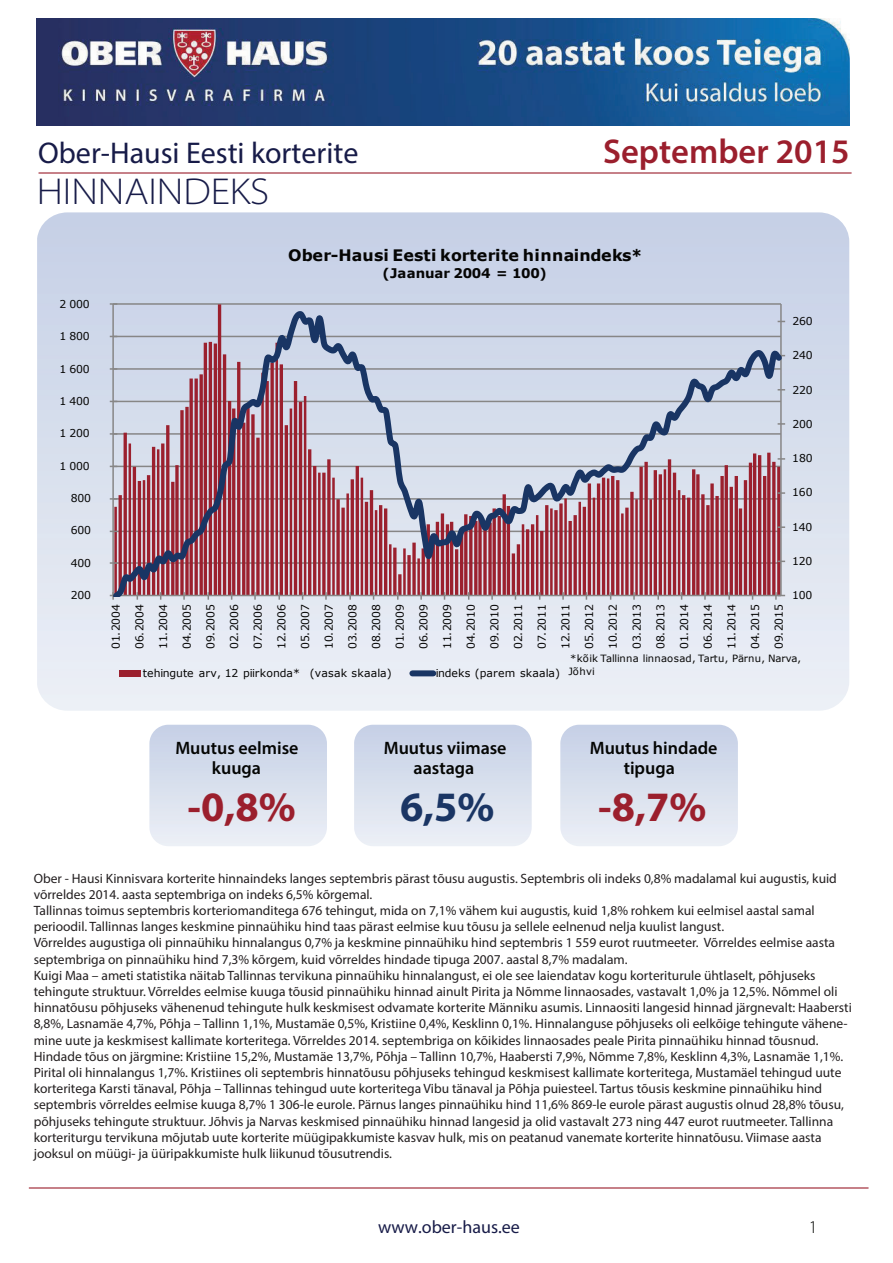
<style>
.page{position:relative;width:893px;height:1263px;background:#fff}
.page>*{position:absolute;margin:0;border:0;box-sizing:border-box;transform-origin:0 0}
.t1{font:700 42px "Myriad Pro";color:#9b1f2d}
.t2{font:700 42px "Myriad Pro";color:#1a3564}
.t3{font:300 semi-expanded 37.65px "Myriad Pro";color:#171b48}
.t4{font:600 34.5px "Myriad Pro";color:#9b1f2d}
.t5{font:30px "Myriad Pro";color:#171b48}
.t6{font:600 18px/20px "Myriad Pro";color:#040503;text-align:center}
.t7{font:18px "Myriad Pro";color:#171b48}
.t8{font:300 18px "Myriad Pro";color:#040503}
.t9{font:700 15.9px "Verdana";letter-spacing:.015em;color:#050504}
.t10{font:13.5px/16.2px "Myriad Pro";color:#231f20}
.t11{font:700 13.35px "Verdana";letter-spacing:-.025em;color:#050504}
.t12{font:10.8px/23.7px "Verdana";letter-spacing:-.02em;color:#050504;text-align:justify}
.t13{font:10.8px "Verdana";color:#050504}
.t14{font:10.8px "Verdana";letter-spacing:.015em;color:#050504}
.t15{font:10.05px/12.5px "Verdana";letter-spacing:-.01em;color:#050504}
</style>
<div class="page">
<hr style="left:29px;top:1187px;width:839px;height:2px;background:#9b1f2d">
<img style="left:37px;top:212px;width:812px;height:499px">
<img style="left:37px;top:18px;width:812px;height:108px">
<svg style="left:577px;top:724px;width:144px;height:1px"></svg>
<img style="left:560px;top:725px;width:178px;height:121px">
<svg style="left:166px;top:724px;width:144px;height:1px"></svg>
<img style="left:149px;top:725px;width:178px;height:121px">
<hr style="left:113px;top:303px;width:668px;height:2px;background:#878686">
<hr style="left:780px;top:304px;width:1px;height:292px;background:#878686">
<hr style="left:112px;top:304px;width:2px;height:292px;background:#878686">
<svg style="left:775px;top:592px;width:10px;height:8px"></svg>
<svg style="left:110px;top:592px;width:7px;height:8px"></svg>
<svg style="left:113px;top:307px;width:669px;height:290px;background:#b99eae"></svg>
<div style="left:119px;top:670px;width:22px;height:7px;background:#9b202e"></div>
<div style="left:412px;top:670px;width:21px;height:6px;background:#193564"></div>
<hr style="left:39px;top:172px;width:812px;height:2px;background:#9b1f2d">
<h3 class="t5" style="left:38px;top:134px;width:322px">Ober-Hausi Eesti korterite</h3>
<h2 class="t3" style="left:37px;top:170px;width:234px">HINNAINDEKS</h2>
<h3 class="t4" style="left:603px;top:129px;width:248px">September 2015</h3>
<p class="t12" style="left:60px;top:292px;width:32px">2 000</p>
<p class="t12" style="left:60px;top:324px;width:32px">1 800</p>
<p class="t12" style="left:59px;top:357px;width:32px">1 600</p>
<p class="t12" style="left:59px;top:389px;width:32px">1 400</p>
<p class="t12" style="left:59px;top:421px;width:32px">1 200</p>
<p class="t12" style="left:59px;top:454px;width:32px">1 000</p>
<p class="t12" style="left:71px;top:486px;width:22px">800</p>
<p class="t12" style="left:71px;top:519px;width:22px">600</p>
<p class="t12" style="left:71px;top:551px;width:22px">400</p>
<p class="t12" style="left:71px;top:583px;width:22px">200</p>
<p class="t9" style="left:288px;top:244px;width:356px">Ober-Hausi Eesti korterite hinnaindeks*</p>
<p class="t11" style="left:382px;top:263px;width:166px">(Jaanuar 2004 = 100)</p>
<p class="t12" style="left:792px;top:309px;width:22px">260</p>
<p class="t12" style="left:792px;top:343px;width:22px">240</p>
<p class="t12" style="left:792px;top:378px;width:22px">220</p>
<p class="t12" style="left:792px;top:412px;width:22px">200</p>
<p class="t12" style="left:792px;top:446px;width:22px">180</p>
<p class="t12" style="left:792px;top:481px;width:22px">160</p>
<p class="t12" style="left:792px;top:515px;width:22px">140</p>
<p class="t12" style="left:792px;top:549px;width:22px">120</p>
<p class="t12" style="left:104px;top:649px;width:46px;rotate:-90deg">01.2004<br>06.2004<br>11.2004<br>04.2005<br>09.2005<br>02.2006<br>07.2006<br>12.2006<br>05.2007<br>10.2007<br>03.2008<br>08.2008<br>01.2009<br>06.2009<br>11.2009<br>04.2010<br>09.2010<br>02.2011<br>07.2011<br>12.2011<br>05.2012<br>10.2012<br>03.2013<br>08.2013<br>01.2014<br>06.2014<br>11.2014<br>04.2015<br>09.2015</p>
<p class="t12" style="left:792px;top:583px;width:22px">100</p>
<p class="t13" style="left:143px;top:665px;width:250px">tehingute arv, 12 piirkonda* (vasak skaala)</p>
<p class="t14" style="left:435px;top:665px;width:126px">indeks (parem skaala)</p>
<p class="t15" style="left:568px;top:652px;width:234px">*kõik Tallinna linnaosad, Tartu, Pärnu, Narva,<br>Jõhvi</p>
<h3 class="t6" style="left:175px;top:738px;width:125px">Muutus eelmise kuuga</h3>
<h3 class="t6" style="left:384px;top:738px;width:124px">Muutus viimase aastaga</h3>
<h3 class="t6" style="left:589px;top:738px;width:129px">Muutus hindade tipuga</h3>
<h1 class="t1" style="left:188px;top:780px;width:110px">-0,8%</h1>
<h1 class="t2" style="left:400px;top:780px;width:96px">6,5%</h1>
<h1 class="t1" style="left:598px;top:780px;width:110px">-8,7%</h1>
<p class="t10" style="left:34px;top:870px;width:819px">Ober - Hausi Kinnisvara korterite hinnaindeks langes septembris pärast tõusu augustis. Septembris oli indeks 0,8% madalamal kui augustis, kuid võrreldes 2014. aasta septembriga on indeks 6,5% kõrgemal.<br>Tallinnas toimus septembris korteriomanditega 676 tehingut, mida on 7,1% vähem kui augustis, kuid 1,8% rohkem kui eelmisel aastal samal perioodil. Tallinnas langes keskmine pinnaühiku hind taas pärast eelmise kuu tõusu ja sellele eelnenud nelja kuulist langust.<br>Võrreldes augustiga oli pinnaühiku hinnalangus 0,7% ja keskmine pinnaühiku hind septembris 1 559 eurot ruutmeeter. Võrreldes eelmise aasta septembriga on pinnaühiku hind 7,3% kõrgem, kuid võrreldes hindade tipuga 2007. aastal 8,7% madalam.<br>Kuigi Maa – ameti statistika näitab Tallinnas tervikuna pinnaühiku hinnalangust, ei ole see laiendatav kogu korteriturule ühtlaselt, põhjuseks tehingute struktuur. Võrreldes eelmise kuuga tõusid pinnaühiku hinnad ainult Pirita ja Nõmme linnaosades, vastavalt 1,0% ja 12,5%. Nõmmel oli hinnatõusu põhjuseks vähenenud tehingute hulk keskmisest odvamate korterite Männiku asumis. Linnaositi langesid hinnad järgnevalt: Haabersti 8,8%, Lasnamäe 4,7%, Põhja – Tallinn 1,1%, Mustamäe 0,5%, Kristiine 0,4%, Kesklinn 0,1%. Hinnalanguse põhjuseks oli eelkõige tehingute vähene&shy;mine uute ja keskmisest kallimate korteritega. Võrreldes 2014. septembriga on kõikides linnaosades peale Pirita pinnaühiku hinnad tõusnud.<br>Hindade tõus on järgmine: Kristiine 15,2%, Mustamäe 13,7%, Põhja – Tallinn 10,7%, Haabersti 7,9%, Nõmme 7,8%, Kesklinn 4,3%, Lasnamäe 1,1%.<br>Pirital oli hinnalangus 1,7%. Kristiines oli septembris hinnatõusu põhjuseks tehingud keskmisest kallimate korteritega, Mustamäel tehingud uute korteritega Karsti tänaval, Põhja – Tallinnas tehingud uute korteritega Vibu tänaval ja Põhja puiesteel. Tartus tõusis keskmine pinnaühiku hind septembris võrreldes eelmise kuuga 8,7% 1 306-le eurole. Pärnus langes pinnaühiku hind 11,6% 869-le eurole pärast augustis olnud 28,8% tõusu, põhjuseks tehingute struktuur. Jõhvis ja Narvas keskmised pinnaühiku hinnad langesid ja olid vastavalt 273 ning 447 eurot ruutmeeter. Tallinna korteriturgu tervikuna mõjutab uute korterite müügipakkumiste kasvav hulk, mis on peatanud vanemate korterite hinnatõusu. Viimase aasta jooksul on müügi- ja üüripakkumiste hulk liikunud tõusutrendis.</p>
<h3 class="t7" style="left:378px;top:1216px;width:143px">www.ober-haus.ee</h3>
<h3 class="t8" style="left:808px;top:1217px;width:10px">1</h3>
</div>
